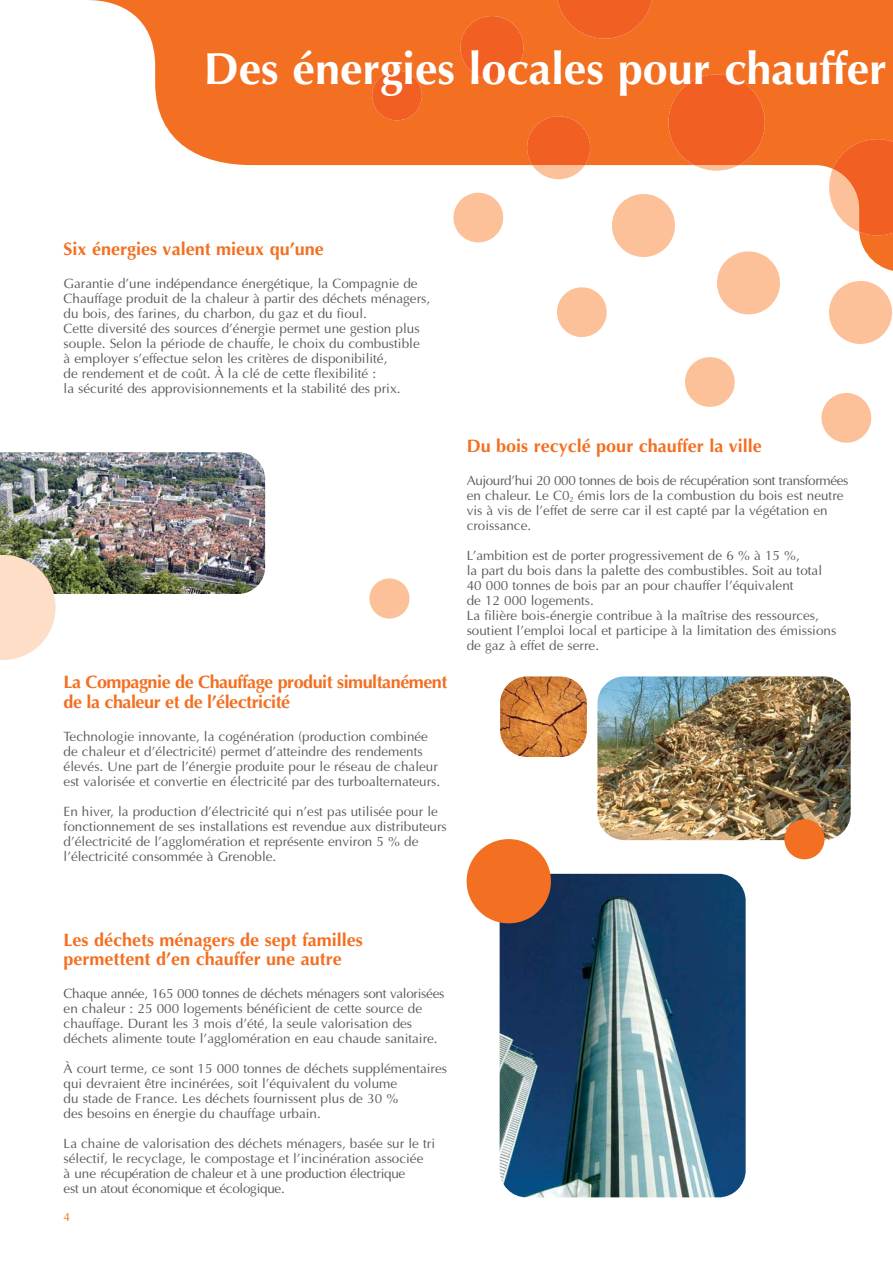
<style>
.page{position:relative;width:893px;height:1263px;background:#fff}
.page>*{position:absolute;margin:0;border:0;box-sizing:border-box;transform-origin:0 0}
.t1{font:700 45px "Optima";color:#fff}
.t2{font:700 18px/19.5px "Optima";color:#f36f21}
.t3{font:700 18px/19.5px "Optima";letter-spacing:-.03em;color:#f36f21}
.t4{font:13.5px/15px "Optima";color:#58595b}
.t5{font:12px "Optima";color:#f36f21}
</style>
<div class="page">
<img style="left:499px;top:874px;width:246px;height:323px;border-radius:27px">
<svg style="left:88px;top:0;width:804px;height:271px;fill:#f36f21"></svg>
<svg style="left:712px;top:247px;width:72px;height:67px"></svg>
<svg style="left:685px;top:357px;width:50px;height:50px"></svg>
<svg style="left:523px;top:113px;width:69px;height:66px;background:#f47d45"></svg>
<svg style="left:450px;top:190px;width:56px;height:52px"></svg>
<svg style="left:826px;top:137px;width:66px;height:98px;background:#f48450"></svg>
<svg style="left:829px;top:280px;width:63px;height:64px"></svg>
<svg style="left:821px;top:393px;width:51px;height:50px"></svg>
<svg style="left:662px;top:68px;width:109px;height:103px;background:#f26c2d"></svg>
<svg style="left:607px;top:190px;width:72px;height:67px"></svg>
<svg style="left:557px;top:287px;width:50px;height:50px"></svg>
<svg style="left:556px;top:0;width:98px;height:39px;background:#f16422"></svg>
<svg style="left:456px;top:12px;width:72px;height:67px;background:#f16523"></svg>
<svg style="left:368px;top:67px;width:57px;height:53px;background:#f16523"></svg>
<img style="left:1px;top:452px;width:264px;height:142px">
<div style="left:466px;top:839px;width:85px;height:84px;background:#f36f21;border-radius:50%"></div>
<div style="left:369px;top:578px;width:40px;height:41px;background:#fcc198;border-radius:50%"></div>
<svg style="left:1px;top:555px;width:55px;height:105px;background:#eed6c2"></svg>
<img style="left:597px;top:676px;width:253px;height:164px;border-radius:27px">
<div style="left:784px;top:819px;width:40px;height:40px;background:#f36f21;border-radius:50%"></div>
<img style="left:500px;top:676px;width:87px;height:81px;border-radius:27px">
<h1 class="t1" style="left:204px;top:50px;width:684px">Des énergies locales pour chauffer</h1>
<h2 class="t2" style="left:64px;top:241px;width:262px">Six énergies valent mieux qu’une</h2>
<p class="t4" style="left:64px;top:277px;width:368px">Garantie d’une indépendance énergétique, la Compagnie de Chauffage produit de la chaleur à partir des déchets ménagers, du bois, des farines, du charbon, du gaz et du fioul.<br>Cette diversité des sources d’énergie permet une gestion plus souple. Selon la période de chauffe, le choix du combustible<br>à employer s’effectue selon les critères de disponibilité,<br>de rendement et de coût. À la clé de cette flexibilité :<br>la sécurité des approvisionnements et la stabilité des prix.</p>
<h2 class="t3" style="left:64px;top:674px;width:385px">La Compagnie de Chauffage produit simultanément de la chaleur et de l’électricité</h2>
<p class="t4" style="left:64px;top:730px;width:378px">Technologie innovante, la cogénération (production combinée de chaleur et d’électricité) permet d’atteindre des rendements élevés. Une part de l’énergie produite pour le réseau de chaleur est valorisée et convertie en électricité par des turboalternateurs.</p>
<p class="t4" style="left:64px;top:805px;width:384px">En hiver, la production d’électricité qui n’est pas utilisée pour le fonctionnement de ses installations est revendue aux distributeurs d’électricité de l’agglomération et représente environ 5 % de l’électricité consommée à Grenoble.</p>
<h2 class="t2" style="left:466px;top:438px;width:297px">Du bois recyclé pour chauffer la ville</h2>
<p class="t4" style="left:466px;top:474px;width:383px">Aujourd’hui 20 000 tonnes de bois de récupération sont transformées en chaleur. Le C0<sub>2</sub> émis lors de la combustion du bois est neutre vis à vis de l’effet de serre car il est capté par la végétation en croissance.</p>
<p class="t4" style="left:466px;top:549px;width:371px">L’ambition est de porter progressivement de 6 % à 15 %,<br>la part du bois dans la palette des combustibles. Soit au total 40 000 tonnes de bois par an pour chauffer l’équivalent<br>de 12 000 logements.<br>La filière bois-énergie contribue à la maîtrise des ressources, soutient l’emploi local et participe à la limitation des émissions de gaz à effet de serre.</p>
<h2 class="t2" style="left:64px;top:932px;width:301px">Les déchets ménagers de sept familles permettent d’en chauffer une autre</h2>
<p class="t4" style="left:64px;top:987px;width:382px">Chaque année, 165 000 tonnes de déchets ménagers sont valorisées en chaleur : 25 000 logements bénéficient de cette source de chauffage. Durant les 3 mois d’été, la seule valorisation des déchets alimente toute l’agglomération en eau chaude sanitaire.</p>
<p class="t4" style="left:64px;top:1062px;width:385px">À court terme, ce sont 15 000 tonnes de déchets supplémentaires qui devraient être incinérées, soit l’équivalent du volume<br>du stade de France. Les déchets fournissent plus de 30 %<br>des besoins en énergie du chauffage urbain.</p>
<p class="t4" style="left:64px;top:1137px;width:373px">La chaine de valorisation des déchets ménagers, basée sur le tri sélectif, le recyclage, le compostage et l’incinération associée<br>à une récupération de chaleur et à une production électrique<br>est un atout économique et écologique.</p>
<p class="t5" style="left:64px;top:1212px;width:8px">4</p>
</div>
